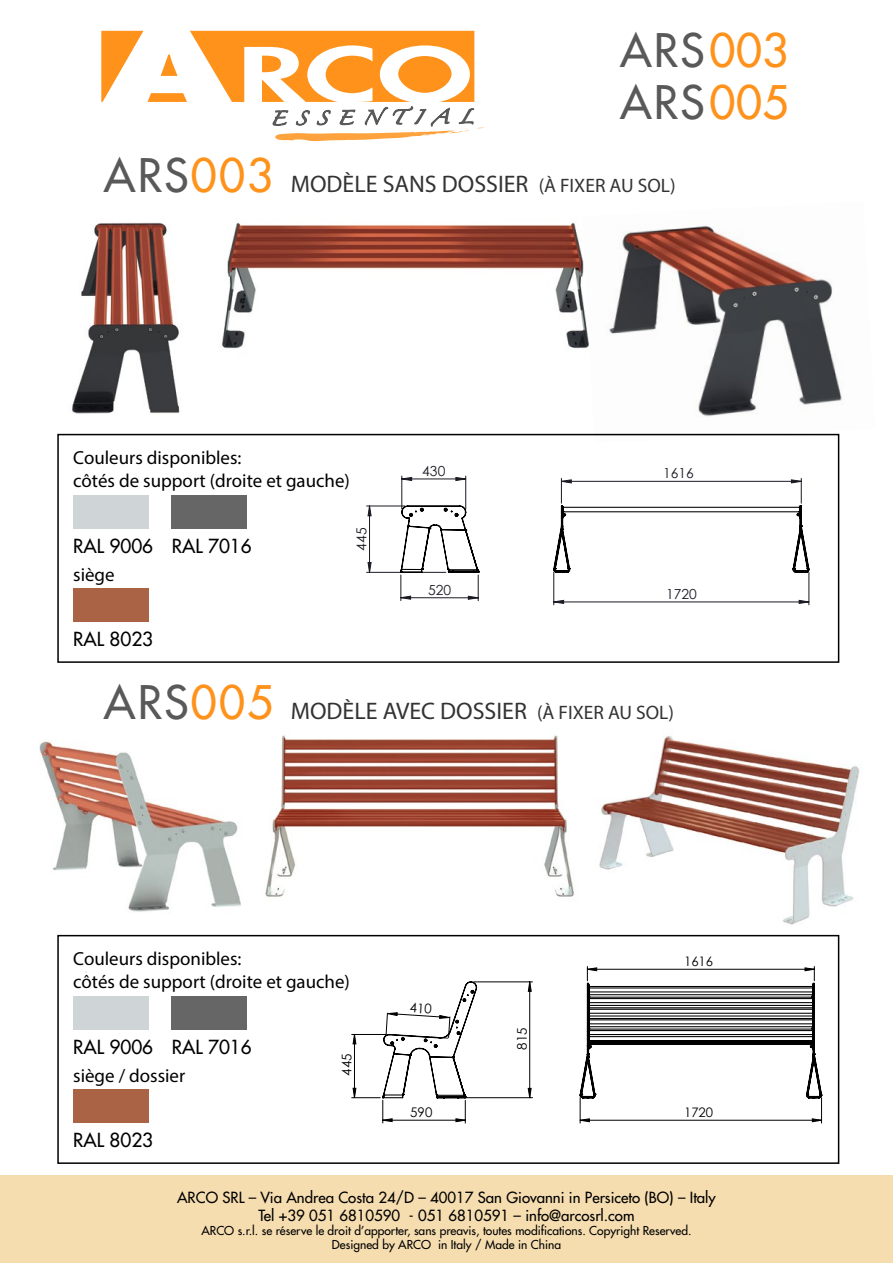
<style>
.page{position:relative;width:893px;height:1263px;background:#fff}
.page>*{position:absolute;margin:0;border:0;box-sizing:border-box;transform-origin:0 0}
.t1{font:45px/51.6px "Futura";letter-spacing:.05em;color:#595959}
.t2{font:24px "Myriad Pro";color:#333}
.t3{font:18.9px/22.6px "Myriad Pro";color:#000}
.t4{font:18.9px "Futura";color:#000}
.t5{font:15px/18px "Futura";color:#000;text-align:center}
.t6{font:13.8px "Century Gothic";color:#1a1a24}
.t7{font:13.35px "Century Gothic";color:#000}
.t8{font:13.05px "Century Gothic";color:#000}
.t9{font:12px/14.4px "Futura";color:#000;text-align:center}
.s1{color:#fe921b}
.s2{font-family:"Futura";font-size:45px;color:#595959}
.s3{font-family:"Futura";font-size:45px;color:#fe921b}
.s4{font-size:19.5px}
</style>
<div class="page">
<img style="left:72px;top:222px;width:108px;height:192px">
<img style="left:222px;top:222px;width:361px;height:127px">
<img style="left:583px;top:225px;width:259px;height:218px">
<hr style="left:465px;top:476px;width:1px;height:33px;background:#1a1a24">
<hr style="left:401px;top:476px;width:1px;height:33px;background:#1a1a24">
<hr style="left:367px;top:506px;width:38px;height:1px;background:#1a1a24">
<hr style="left:367px;top:572px;width:79px;height:1px;background:#1a1a24">
<svg style="left:401px;top:477px;width:66px;height:4px"></svg>
<svg style="left:367px;top:505px;width:5px;height:68px"></svg>
<svg style="left:399px;top:505px;width:81px;height:96px"></svg>
<hr style="left:808px;top:572px;width:1px;height:33px;background:#1a1a24">
<hr style="left:553px;top:572px;width:1px;height:33px;background:#1a1a24">
<svg style="left:553px;top:599px;width:257px;height:5px"></svg>
<svg style="left:553px;top:478px;width:257px;height:97px"></svg>
<div style="left:73px;top:589px;width:76px;height:33px;background:#aa6345"></div>
<div style="left:172px;top:495px;width:75px;height:33px;background:#666"></div>
<div style="left:73px;top:495px;width:76px;height:33px;background:#cfd4d6"></div>
<div style="left:57px;top:434px;width:782px;height:229px;border:2px solid #000"></div>
<img style="left:39px;top:735px;width:821px;height:200px">
<div style="left:0;top:1175px;width:893px;height:88px;background:#f6ddb0"></div>
<svg style="left:101px;top:31px;width:383px;height:110px"></svg>
<svg style="left:579px;top:966px;width:244px;height:157px"></svg>
<hr style="left:474px;top:981px;width:58px;height:1px;background:#000">
<hr style="left:464px;top:1097px;width:68px;height:1px;background:#000">
<svg style="left:527px;top:981px;width:5px;height:117px"></svg>
<div style="left:73px;top:1090px;width:76px;height:33px;background:#aa6345"></div>
<div style="left:172px;top:996px;width:75px;height:33px;background:#666"></div>
<div style="left:73px;top:996px;width:76px;height:33px;background:#cfd4d6"></div>
<div style="left:57px;top:935px;width:782px;height:229px;border:2px solid #000"></div>
<svg style="left:352px;top:981px;width:126px;height:142px"></svg>
<h1 class="t1" style="left:620px;top:24px;width:170px">ARS<span class="s1">003<br></span>ARS<span class="s1">005</span></h1>
<h2 class="t2" style="left:104px;top:169px;width:573px"><span class="s2">ARS</span><span class="s3">003</span> MODÈLE SANS DOSSIER <span class="s4">(À FIXER AU SOL)</span></h2>
<h3 class="t3" style="left:73px;top:446px;width:278px">Couleurs disponibles:<br>côtés de support (droite et gauche)</h3>
<h3 class="t4" style="left:73px;top:534px;width:180px">RAL 9006 RAL 7016</h3>
<h3 class="t3" style="left:73px;top:563px;width:43px">siège</h3>
<h3 class="t4" style="left:73px;top:627px;width:81px">RAL 8023</h3>
<p class="t6" style="left:352px;top:551px;width:25px;rotate:-90deg">445</p>
<p class="t6" style="left:422px;top:461px;width:25px">430</p>
<p class="t6" style="left:428px;top:580px;width:25px">520</p>
<p class="t6" style="left:663px;top:464px;width:32px">1616</p>
<p class="t6" style="left:666px;top:584px;width:32px">1720</p>
<h2 class="t2" style="left:104px;top:696px;width:572px"><span class="s2">ARS</span><span class="s3">005</span> MODÈLE AVEC DOSSIER <span class="s4">(À FIXER AU SOL)</span></h2>
<h3 class="t3" style="left:73px;top:947px;width:278px">Couleurs disponibles:<br>côtés de support (droite et gauche)</h3>
<h3 class="t4" style="left:73px;top:1035px;width:180px">RAL 9006 RAL 7016</h3>
<h3 class="t3" style="left:73px;top:1064px;width:113px">siège / dossier</h3>
<h3 class="t4" style="left:73px;top:1128px;width:81px">RAL 8023</h3>
<p class="t7" style="left:337px;top:1075px;width:24px;rotate:-90deg">445</p>
<p class="t7" style="left:410px;top:1103px;width:24px">590</p>
<p class="t7" style="left:513px;top:1050px;width:24px;rotate:-90deg">518</p>
<p class="t8" style="left:684px;top:952px;width:31px">1616</p>
<p class="t8" style="left:684px;top:1103px;width:31px">1720</p>
<p class="t5" style="left:177px;top:1188px;width:540px">ARCO SRL – Via Andrea Costa 24/D – 40017 San Giovanni in Persiceto (BO) – Italy<br>Tel +39 051 6810590 - 051 6810591 – info@arcosrl.com</p>
<p class="t9" style="left:201px;top:1223px;width:492px">ARCO s.r.l. se réserve le droit d’apporter, sans preavis, toutes modifications. Copyright Reserved.<br>Designed by ARCO in Italy / Made in China</p>
</div>
